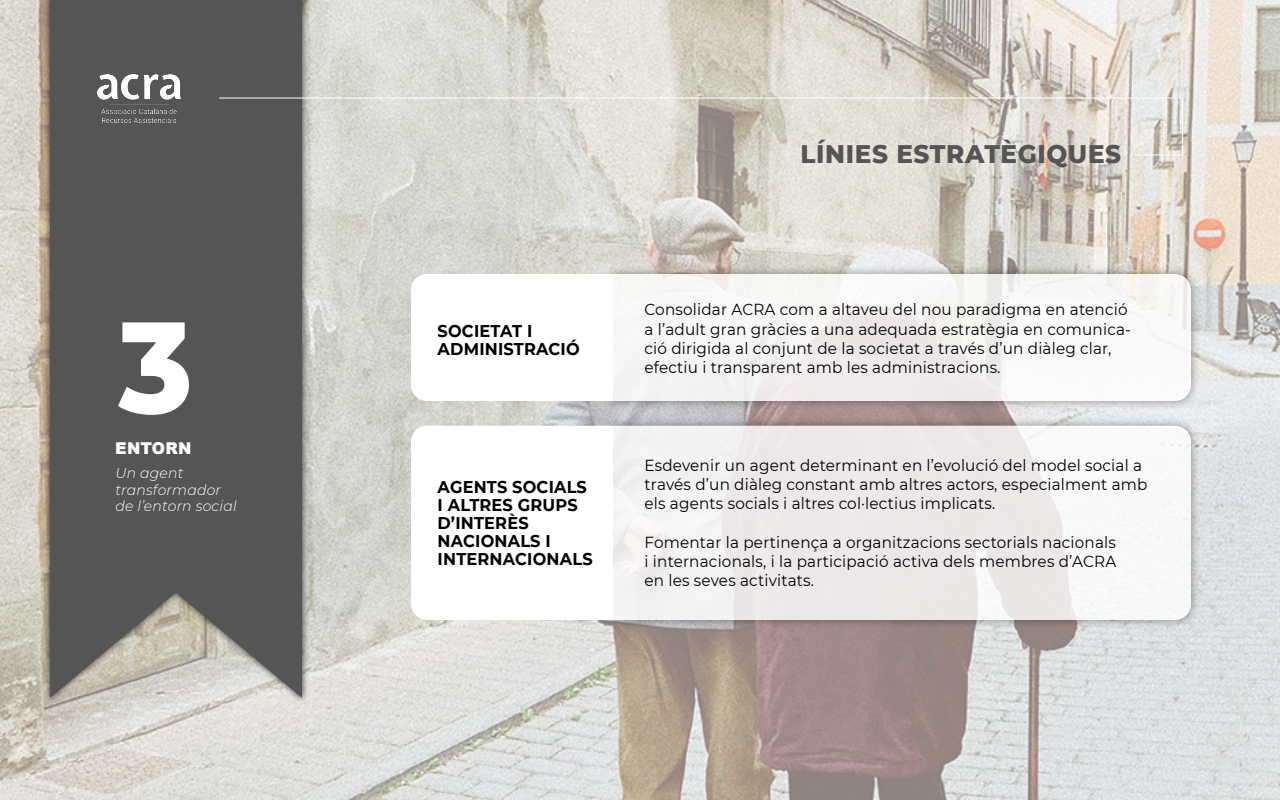
<style>
.page{position:relative;width:1280px;height:800px;background:#fff}
.page>*{position:absolute;margin:0;border:0;box-sizing:border-box;transform-origin:0 0}
.t1{font:800 26px "Montserrat";letter-spacing:.025em;color:#565556;scale:.95 1}
.t2{font:700 17px/18px "Montserrat";letter-spacing:.01em;color:#000;scale:.95 1}
.t3{font:900 16.3px "Arial";letter-spacing:.015em;color:#fff}
.t4{font:16px/19.2px "Montserrat";letter-spacing:.01em;color:#000;scale:.95 1}
.t5{font:italic 300 14.3px/16.8px "Montserrat";letter-spacing:.015em;color:#fff}
</style>
<div class="page">
<img style="left:0;top:0;width:1280px;height:800px">
<img style="left:41px;top:0;width:271px;height:707px">
<svg style="left:50px;top:0;width:252px;height:698px;background:#5f5d5d"></svg>
<img style="left:98px;top:75px;width:83px;height:47px">
<hr style="left:219px;top:98px;width:965px;height:1px;background:#fff">
<svg style="left:118px;top:322px;width:71px;height:93px"></svg>
<img style="left:601px;top:262px;width:602px;height:370px">
<svg style="left:613px;top:274px;width:578px;height:127px;fill:#f6f6f6"></svg>
<svg style="left:411px;top:274px;width:202px;height:127px"></svg>
<svg style="left:613px;top:426px;width:578px;height:194px;fill:#eee9e9"></svg>
<svg style="left:411px;top:426px;width:202px;height:194px"></svg>
<img style="left:780px;top:118px;width:500px;height:73px">
<hr style="left:1182px;top:99px;width:1px;height:56px;background:#fff">
<hr style="left:1135px;top:155px;width:48px;height:1px;background:#fff">
<p class="t3" style="left:115px;top:437px;width:78px">ENTORN</p>
<p class="t5" style="left:115px;top:464px;width:123px">Un agent transformador de l’entorn social</p>
<h1 class="t1" style="left:801px;top:135px;width:339px">LÍNIES ESTRATÈGIQUES</h1>
<p class="t2" style="left:438px;top:321px;width:151px">SOCIETAT I<br>ADMINISTRACIÓ</p>
<p class="t2" style="left:438px;top:477px;width:165px">AGENTS SOCIALS<br>I ALTRES GRUPS<br>D’INTERÈS<br>NACIONALS I<br>INTERNACIONALS</p>
<p class="t4" style="left:645px;top:300px;width:514px">Consolidar ACRA com a altaveu del nou paradigma en atenció a l’adult gran gràcies a una adequada estratègia en comunica&shy;ció dirigida al conjunt de la societat a través d’un diàleg clar, efectiu i transparent amb les administracions.</p>
<p class="t4" style="left:645px;top:455px;width:531px">Esdevenir un agent determinant en l’evolució del model social a través d’un diàleg constant amb altres actors, especialment amb els agents socials i altres col·lectius implicats.</p>
<p class="t4" style="left:645px;top:532px;width:498px;text-align:justify">Fomentar la pertinença a organitzacions sectorials nacionals i internacionals, i la participació activa dels membres d’ACRA en les seves activitats.</p>
</div>
